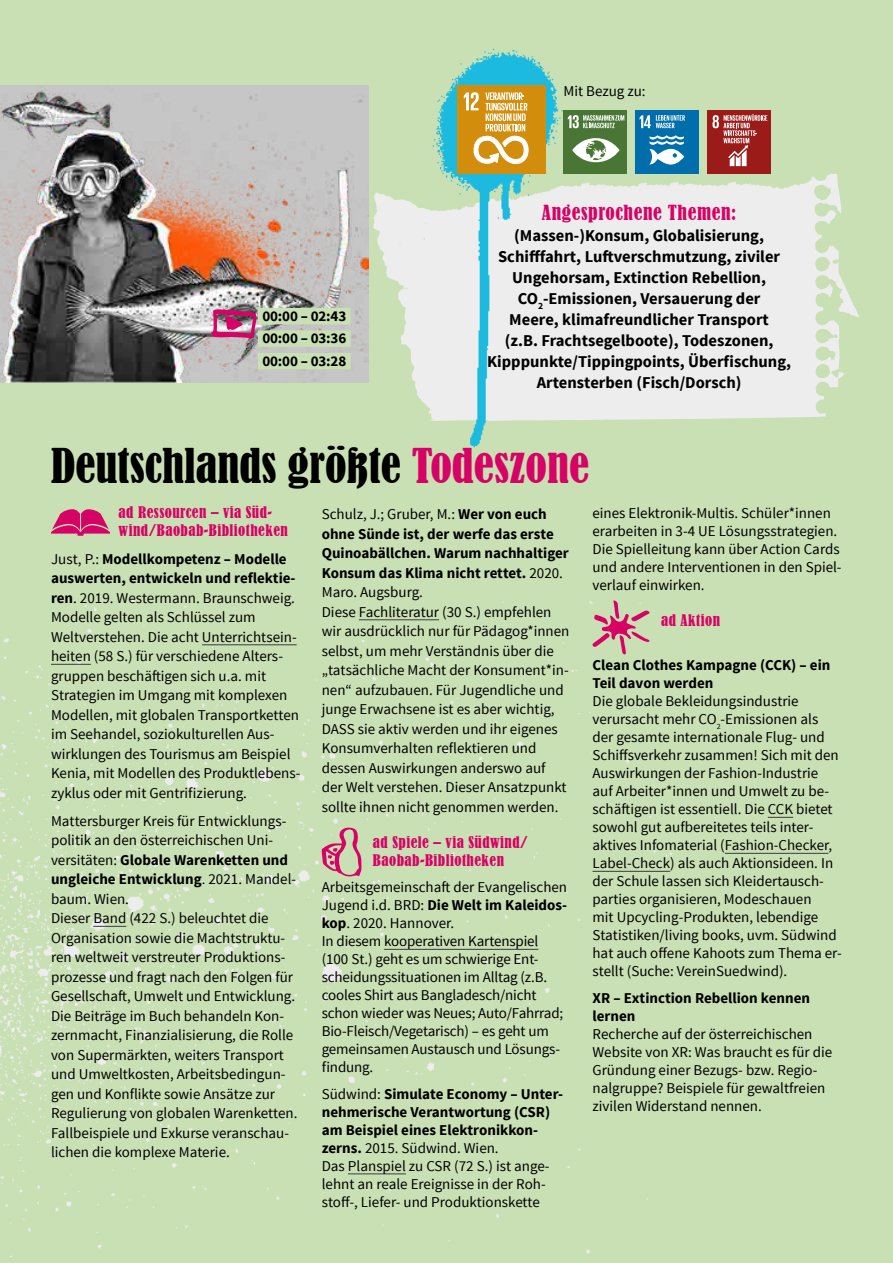
<style>
.page{position:relative;width:893px;height:1263px;background:#c9e0b4}
.page>*{position:absolute;margin:0;border:0;box-sizing:border-box;transform-origin:0 0}
.t1{font:condensed 45px "Bernard";color:#000}
.FLIESS{font:condensed 19.5px "Bernard";letter-spacing:.03em;color:#d70265}
.FLIESS-2{font:700 16.5px/21px "Source Sans Pro";color:#000;text-align:center}
.FLIESS-3{font:15px/19.5px "Source Sans Pro";color:#000}
.FLIESS-4{font:700 15px/19.5px "Source Sans Pro";color:#000}
.FLIESS-5{font:condensed 15px/18px "Bernard";letter-spacing:.03em;color:#d70265}
.Minuten{font:700 15px "Source Sans Pro";letter-spacing:-.01em;color:#000}
.s1{color:#d70265}
.s2{font-weight:400}
.s3{font-weight:700}
</style>
<div class="page">
<svg style="left:373px;top:174px;width:486px;height:246px;fill:#ededed"></svg>
<img style="left:0;top:600px;width:743px;height:657px">
<hr style="left:202px;top:644px;width:95px;height:1px;background:#3c3c3b">
<hr style="left:51px;top:664px;width:40px;height:1px;background:#3c3c3b">
<hr style="left:93px;top:926px;width:33px;height:1px;background:#3c3c3b">
<svg style="left:51px;top:509px;width:59px;height:27px"></svg>
<hr style="left:359px;top:619px;width:80px;height:1px;background:#3c3c3b">
<hr style="left:384px;top:949px;width:154px;height:1px;background:#3c3c3b">
<hr style="left:348px;top:1173px;width:58px;height:1px;background:#3c3c3b">
<svg style="left:322px;top:827px;width:39px;height:50px"></svg>
<svg style="left:768px;top:817px;width:25px;height:1px"></svg>
<hr style="left:725px;top:853px;width:103px;height:1px;background:#3c3c3b">
<hr style="left:592px;top:871px;width:78px;height:1px;background:#3c3c3b">
<svg style="left:592px;top:600px;width:58px;height:55px"></svg>
<img style="left:0;top:85px;width:369px;height:298px">
<div style="left:258px;top:308px;width:93px;height:16px;background:#c9e0b4"></div>
<div style="left:258px;top:330px;width:93px;height:17px;background:#c9e0b4"></div>
<div style="left:258px;top:353px;width:93px;height:16px;background:#c9e0b4"></div>
<svg style="left:211px;top:309px;width:45px;height:29px"></svg>
<img style="left:376px;top:48px;width:241px;height:400px">
<div style="left:457px;top:85px;width:89px;height:89px;background:#d28d0d"></div>
<svg style="left:464px;top:92px;width:64px;height:73px"></svg>
<div style="left:563px;top:110px;width:64px;height:64px;background:#497634"></div>
<svg style="left:572px;top:138px;width:47px;height:24px"></svg>
<svg style="left:568px;top:115px;width:56px;height:13px"></svg>
<div style="left:635px;top:110px;width:64px;height:64px;background:#006eab"></div>
<svg style="left:649px;top:135px;width:35px;height:30px"></svg>
<svg style="left:640px;top:115px;width:45px;height:13px"></svg>
<div style="left:706px;top:110px;width:64px;height:64px;background:#9b1b18"></div>
<svg style="left:712px;top:114px;width:55px;height:52px"></svg>
<p class="Minuten" style="left:262px;top:306px;width:85px">00:00 – 02:43</p>
<p class="Minuten" style="left:262px;top:328px;width:85px">00:00 – 03:36</p>
<p class="Minuten" style="left:262px;top:351px;width:85px">00:00 – 03:28</p>
<p class="FLIESS-3" style="left:563px;top:82px;width:84px">Mit Bezug zu:</p>
<p class="FLIESS" style="left:542px;top:201px;width:196px">Angesprochene Themen:</p>
<p class="FLIESS-2" style="left:487px;top:225px;width:305px">(Massen-)Konsum, Globalisierung, Schifffahrt, Luftverschmutzung, ziviler Ungehorsam, Extinction Rebellion, CO<sub>2</sub>-Emissionen, Versauerung der<br>Meere, klimafreundlicher Transport<br>(z.B. Frachtsegelboote), Todeszonen, Kipppunkte/Tippingpoints, Überfischung, Artensterben (Fisch/Dorsch)</p>
<p class="t1" style="left:51px;top:439px;width:540px">Deutschlands größte <span class="s1">Todeszone</span></p>
<p class="FLIESS-5" style="left:119px;top:503px;width:171px">ad Ressourcen – via Süd&shy;wind/Baobab-Bibliotheken</p>
<p class="FLIESS-4" style="left:51px;top:550px;width:246px"><span class="s2">Just, P.:</span> Modellkompetenz – Modelle auswerten, entwickeln und reflektie&shy;ren<span class="s2">. 2019. Westermann. Braunschweig.</span></p>
<p class="FLIESS-3" style="left:51px;top:608px;width:251px">Modelle gelten als Schlüssel zum Weltverstehen. Die acht Unterrichtsein&shy;heiten (58 S.) für verschiedene Alters&shy;gruppen beschäftigen sich u.a. mit Strategien im Umgang mit komplexen Modellen, mit globalen Transportketten im Seehandel, soziokulturellen Aus&shy;wirklungen des Tourismus am Beispiel Kenia, mit Modellen des Produktlebens&shy;zyklus oder mit Gentrifizierung.</p>
<p class="FLIESS-3" style="left:51px;top:811px;width:247px">Mattersburger Kreis für Entwicklungs&shy;politik an den österreichischen Uni&shy;versitäten: <span class="s3">Globale Warenketten und ungleiche Entwicklung</span>. 2021. Mandel&shy;baum. Wien.</p>
<p class="FLIESS-3" style="left:51px;top:909px;width:248px">Dieser Band (422 S.) beleuchtet die Organisation sowie die Machtstruktu&shy;ren weltweit verstreuter Produktions&shy;prozesse und fragt nach den Folgen für Gesellschaft, Umwelt und Entwicklung.<br>Die Beiträge im Buch behandeln Kon&shy;zernmacht, Finanzialisierung, die Rolle von Supermärkten, weiters Transport und Umweltkosten, Arbeitsbedingun&shy;gen und Konflikte sowie Ansätze zur Regulierung von globalen Warenketten.<br>Fallbeispiele und Exkurse veranschau&shy;lichen die komplexe Materie.</p>
<p class="FLIESS-3" style="left:592px;top:504px;width:251px;line-height:18px">eines Elektronik-Multis. Schüler*innen erarbeiten in 3-4 UE Lösungsstrategien.<br>Die Spielleitung kann über Action Cards und andere Interventionen in den Spiel&shy;verlauf einwirken.</p>
<p class="FLIESS-5" style="left:661px;top:611px;width:60px">ad Aktion</p>
<p class="FLIESS-4" style="left:592px;top:657px;width:239px;line-height:18px">Clean Clothes Kampagne (CCK) – ein<br>Teil davon werden</p>
<p class="FLIESS-3" style="left:592px;top:693px;width:251px;line-height:18px">Die globale Bekleidungsindustrie verursacht mehr CO<sub>2</sub>-Emissionen als der gesamte internationale Flug- und Schiffsverkehr zusammen! Sich mit den Auswirkungen der Fashion-Industrie auf Arbeiter*innen und Umwelt zu be&shy;schäftigen ist essentiell. Die CCK bietet sowohl gut aufbereitetes teils inter&shy;aktives Infomaterial (Fashion-Checker, Label-Check) als auch Aktionsideen. In der Schule lassen sich Kleidertausch&shy;parties organisieren, Modeschauen<br>mit Upcycling-Produkten, lebendige Statistiken/living books, uvm. Südwind hat auch offene Kahoots zum Thema er&shy;stellt (Suche: VereinSuedwind).</p>
<p class="FLIESS-4" style="left:592px;top:989px;width:219px;line-height:18px">XR – Extinction Rebellion kennen lernen</p>
<p class="FLIESS-3" style="left:592px;top:1025px;width:241px;line-height:18px">Recherche auf der österreichischen Website von XR: Was braucht es für die Gründung einer Bezugs- bzw. Regio&shy;nalgruppe? Beispiele für gewaltfreien zivilen Widerstand nennen.</p>
<p class="FLIESS-4" style="left:322px;top:505px;width:249px"><span class="s2">Schulz, J.; Gruber, M.:</span> Wer von euch ohne Sünde ist, der werfe das erste<br>Quinoabällchen. Warum nachhaltiger<br>Konsum das Klima nicht rettet. <span class="s2">2020.<br>Maro. Augsburg.</span></p>
<p class="FLIESS-3" style="left:322px;top:602px;width:249px">Diese Fachliteratur (30 S.) empfehlen wir ausdrücklich nur für Pädagog*innen selbst, um mehr Verständnis über die „tatsächliche Macht der Konsument*in&shy;nen“ aufzubauen. Für Jugendliche und junge Erwachsene ist es aber wichtig, DASS sie aktiv werden und ihr eigenes Konsumverhalten reflektieren und dessen Auswirkungen anderswo auf der Welt verstehen. Dieser Ansatzpunkt sollte ihnen nicht genommen werden.</p>
<p class="FLIESS-5" style="left:373px;top:833px;width:156px">ad Spiele – via Südwind/<br>Baobab-Bibliotheken</p>
<p class="FLIESS-3" style="left:322px;top:879px;width:247px;line-height:18px;text-align:justify">Arbeitsgemeinschaft der Evangelischen Jugend i.d. BRD: <span class="s3">Die Welt im Kaleidos&shy;kop</span>. 2020. Hannover.</p>
<p class="FLIESS-3" style="left:322px;top:933px;width:243px;line-height:18px">In diesem kooperativen Kartenspiel (100 St.) geht es um schwierige Ent&shy;scheidungssituationen im Alltag (z.B. cooles Shirt aus Bangladesch/nicht schon wieder was Neues; Auto/Fahrrad; Bio-Fleisch/Vegetarisch) – es geht um gemeinsamen Austausch und Lösungs&shy;findung.</p>
<p class="FLIESS-4" style="left:322px;top:1085px;width:243px;line-height:18px"><span class="s2">Südwind:</span> Simulate Economy – Unter&shy;nehmerische Verantwortung (CSR) am Beispiel eines Elektronikkon&shy;zerns. <span class="s2">2015. Südwind. Wien.</span></p>
<p class="FLIESS-3" style="left:322px;top:1157px;width:229px;line-height:18px">Das Planspiel zu CSR (72 S.) ist ange&shy;lehnt an reale Ereignisse in der Roh&shy;stoff-, Liefer- und Produktionskette</p>
</div>
